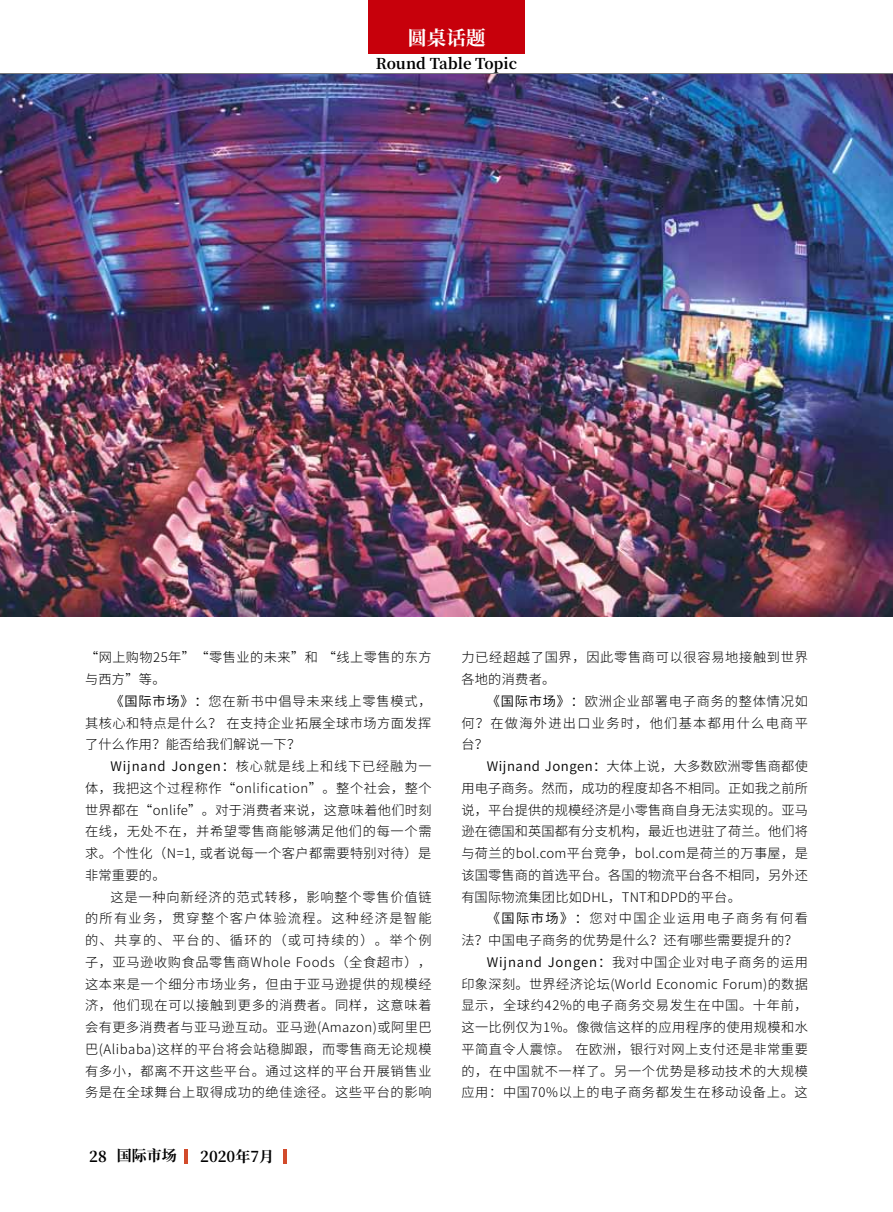
<style>
.page{position:relative;width:893px;height:1212px;background:#fff}
.page>*{position:absolute;margin:0;border:0;box-sizing:border-box;transform-origin:0 0}
.t1{font:700 19.5px "Source Han Serif CN";color:#fff}
.t2{font:700 15px "Source Han Serif CN";color:#000}
.t3{font:300 13.2px/21.8px "Source Han Sans SC";letter-spacing:.04em;color:#000;text-align:justify}
.t4{font:13.2px "Source Han Sans SC";letter-spacing:.065em;color:#000}
.t5{font:300 13.2px "Source Han Sans SC";letter-spacing:.02em;color:#000}
.t6{font:300 13.2px "Source Han Sans SC";letter-spacing:.11em;color:#000}
.s1{font-weight:400}
.s2{font-weight:300}
</style>
<div class="page">
<div style="left:368px;top:0;width:157px;height:53px;background:#c7000b"></div>
<hr style="left:184px;top:1149px;width:3px;height:14px;background:#d24b2b">
<hr style="left:283px;top:1149px;width:4px;height:14px;background:#d24b2b">
<img style="left:0;top:74px;width:893px;height:543px">
<h1 class="t1" style="left:407px;top:28px;width:80px">圆桌话题</h1>
<p class="t2" style="left:376px;top:56px;width:143px">Round Table Topic</p>
<p class="t3" style="left:85px;top:647px;width:348px">“网上购物25年”“零售业的未来”和 “线上零售的东方与西方”等。</p>
<p class="t3" style="left:85px;top:690px;width:348px;text-indent:26px"><span class="s1">《国际市场》：</span>您在新书中倡导未来线上零售模式，其核心和特点是什么？ 在支持企业拓展全球市场方面发挥了什么作用？能否给我们解说一下？</p>
<p class="t3" style="left:85px;top:756px;width:348px;text-indent:26px"><span class="s1">Wijnand Jongen：</span>核心就是线上和线下已经融为一体，我把这个过程称作“onlification”。整个社会，整个世界都在“onlife”。对于消费者来说，这意味着他们时刻在线，无处不在，并希望零售商能够满足他们的每一个需求。个性化（N=1, 或者说每一个客户都需要特别对待）是非常重要的。</p>
<p class="t3" style="left:85px;top:886px;width:348px;text-indent:26px">这是一种向新经济的范式转移，影响整个零售价值链的所有业务，贯穿整个客户体验流程。这种经济是智能的、共享的、平台的、循环的（或可持续的）。举个例子，亚马逊收购食品零售商Whole Foods（全食超市），这本来是一个细分市场业务，但由于亚马逊提供的规模经济，他们现在可以接触到更多的消费者。同样，这意味着会有更多消费者与亚马逊互动。亚马逊(Amazon)或阿里巴巴(Alibaba)这样的平台将会站稳脚跟，而零售商无论规模有多小，都离不开这些平台。通过这样的平台开展销售业务是在全球舞台上取得成功的绝佳途径。这些平台的影响</p>
<p class="t2" style="left:89px;top:1148px;width:89px">28 国际市场</p>
<p class="t2" style="left:200px;top:1149px;width:75px">2020年7月</p>
<p class="t3" style="left:461px;top:647px;width:348px">力已经超越了国界，因此零售商可以很容易地接触到世界各地的消费者。</p>
<p class="t3" style="left:461px;top:690px;width:348px;text-indent:26px"><span class="s1">《国际市场》：</span>欧洲企业部署电子商务的整体情况如何？在做海外进出口业务时，他们基本都用什么电商平台？</p>
<p class="t3" style="left:461px;top:756px;width:348px;text-indent:26px"><span class="s1">Wijnand Jongen：</span>大体上说，大多数欧洲零售商都使用电子商务。然而，成功的程度却各不相同。正如我之前所说，平台提供的规模经济是小零售商自身无法实现的。亚马逊在德国和英国都有分支机构，最近也进驻了荷兰。他们将与荷兰的bol.com平台竞争，bol.com是荷兰的万事屋，是该国零售商的首选平台。各国的物流平台各不相同，另外还有国际物流集团比如DHL，TNT和DPD的平台。</p>
<p class="t6" style="left:487px;top:911px;width:322px"><span class="s1">《国际市场》：</span>您对中国企业运用电子商务有何看</p>
<p class="t5" style="left:461px;top:933px;width:338px">法？中国电子商务的优势是什么？还有哪些需要提升的？</p>
<p class="t4" style="left:487px;top:955px;width:322px">Wijnand Jongen：<span class="s2">我对中国企业对电子商务的运用</span></p>
<p class="t3" style="left:461px;top:973px;width:348px">印象深刻。世界经济论坛(World Economic Forum)的数据</p>
<p class="t3" style="left:461px;top:995px;width:348px">显示，全球约42%的电子商务交易发生在中国。十年前，</p>
<p class="t3" style="left:461px;top:1017px;width:348px">这一比例仅为1%。像微信这样的应用程序的使用规模和水</p>
<p class="t3" style="left:461px;top:1038px;width:348px">平简直令人震惊。 在欧洲，银行对网上支付还是非常重要</p>
<p class="t3" style="left:461px;top:1060px;width:348px">的，在中国就不一样了。另一个优势是移动技术的大规模</p>
<p class="t3" style="left:461px;top:1082px;width:348px">应用：中国70%以上的电子商务都发生在移动设备上。这</p>
</div>
